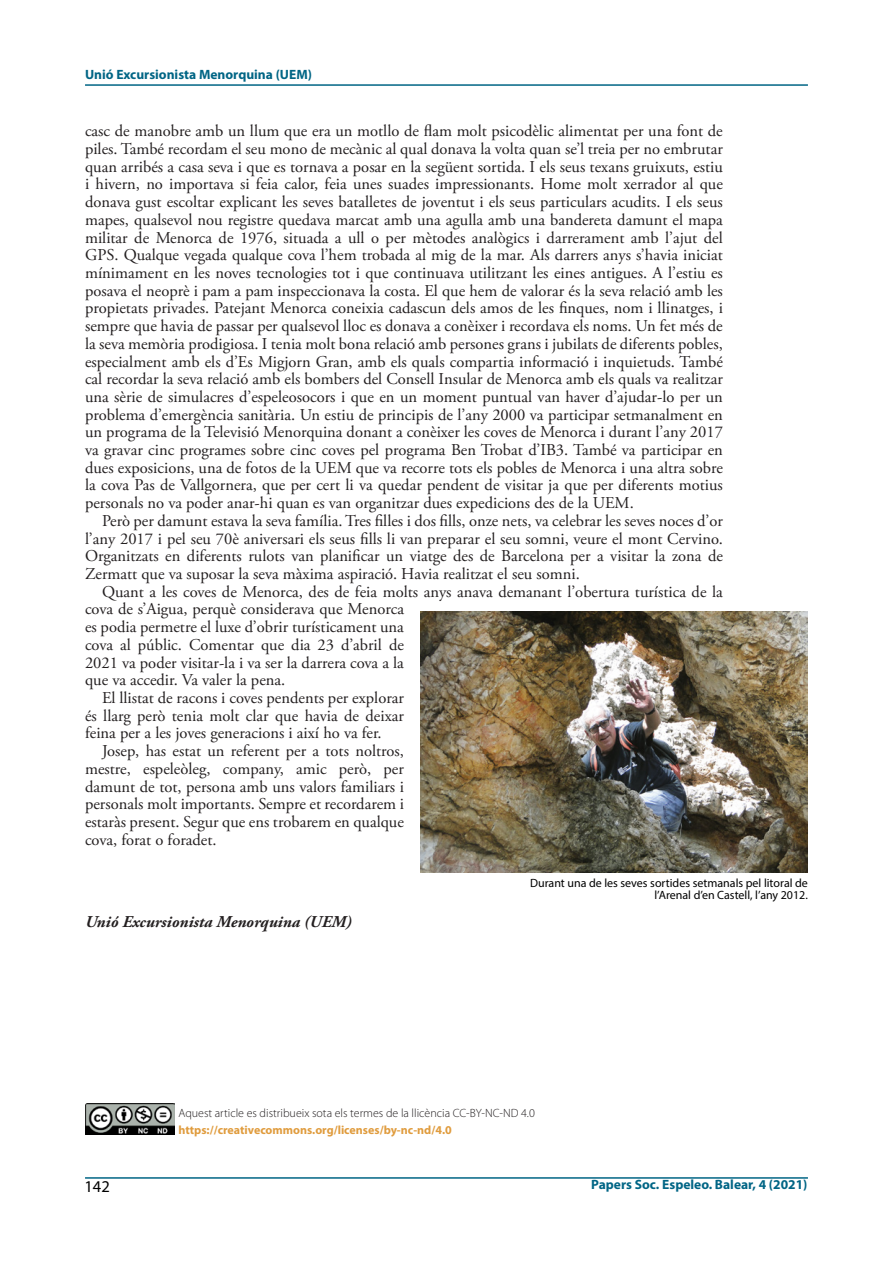
<style>
.page{position:relative;width:893px;height:1263px;background:#fff}
.page>*{position:absolute;margin:0;border:0;box-sizing:border-box;transform-origin:0 0}
.t1{font:16.5px/17.7px "Adobe Garamond Pro";color:#231f20;text-align:justify}
.t2{font:italic 700 16.5px "Adobe Garamond Pro";color:#231f20}
.t3{font:16.5px "Myriad Pro";color:#000}
.t4{font:700 13.5px "Myriad Pro";color:#006585}
.t5{font:12px/12px "Myriad Pro";color:#000;text-align:right}
.t6{font:300 12px "Myriad Pro";color:#231f20}
.t7{font:700 12px "Myriad Pro";color:#e09c3e}
</style>
<div class="page">
<hr style="left:85px;top:1177px;width:723px;height:2px;background:#006585">
<hr style="left:85px;top:84px;width:723px;height:2px;background:#006585">
<img style="left:421px;top:611px;width:387px;height:262px">
<img style="left:85px;top:1103px;width:89px;height:31px">
<p class="t4" style="left:85px;top:66px;width:228px">Unió Excursionista Menorquina (UEM)</p>
<p class="t1" style="left:85px;top:123px;width:639px">casc de manobre amb un llum que era un motllo de flam molt psicodèlic alimentat per una font de piles. També recordam el seu mono de mecànic al qual donava la volta quan se’l treia per no embrutar quan arribés a casa seva i que es tornava a posar en la següent sortida. I els seus texans gruixuts, estiu i hivern, no importava si feia calor, feia unes suades impressionants. Home molt xerrador al que donava gust escoltar explicant les seves batalletes de joventut i els seus particulars acudits. I els seus mapes, qualsevol nou registre quedava marcat amb una agulla amb una bandereta damunt el mapa militar de Menorca de 1976, situada a ull o per mètodes analògics i darrerament amb l’ajut del GPS. Qualque vegada qualque cova l’hem trobada al mig de la mar. Als darrers anys s’havia iniciat mínimament en les noves tecnologies tot i que continuava utilitzant les eines antigues. A l’estiu es posava el neoprè i pam a pam inspeccionava la costa. El que hem de valorar és la seva relació amb les propietats privades. Patejant Menorca coneixia cadascun dels amos de les finques, nom i llinatges, i sempre que havia de passar per qualsevol lloc es donava a conèixer i recordava els noms. Un fet més de la seva memòria prodigiosa. I tenia molt bona relació amb persones grans i jubilats de diferents pobles, especialment amb els d’Es Migjorn Gran, amb els quals compartia informació i inquietuds. També cal recordar la seva relació amb els bombers del Consell Insular de Menorca amb els quals va realitzar una sèrie de simulacres d’espeleosocors i que en un moment puntual van haver d’ajudar-lo per un problema d’emergència sanitària. Un estiu de principis de l’any 2000 va participar setmanalment en un programa de la Televisió Menorquina donant a conèixer les coves de Menorca i durant l’any 2017 va gravar cinc programes sobre cinc coves pel programa Ben Trobat d’IB3. També va participar en dues exposicions, una de fotos de la UEM que va recorre tots els pobles de Menorca i una altra sobre la cova Pas de Vallgornera, que per cert li va quedar pendent de visitar ja que per diferents motius personals no va poder anar-hi quan es van organitzar dues expedicions des de la UEM.</p>
<p class="t1" style="left:85px;top:512px;width:639px;text-indent:17px">Però per damunt estava la seva família. Tres filles i dos fills, onze nets, va celebrar les seves noces d’or l’any 2017 i pel seu 70è aniversari els seus fills li van preparar el seu somni, veure el mont Cervino.<br>Organitzats en diferents rulots van planificar un viatge des de Barcelona per a visitar la zona de Zermatt que va suposar la seva màxima aspiració. Havia realitzat el seu somni.</p>
<p class="t1" style="left:102px;top:583px;width:622px">Quant a les coves de Menorca, des de feia molts anys anava demanant l’obertura turística de la</p>
<p class="t1" style="left:85px;top:601px;width:320px">cova de s’Aigua, perquè considerava que Menorca</p>
<p class="t1" style="left:85px;top:619px;width:320px">es podia permetre el luxe d’obrir turísticament una</p>
<p class="t1" style="left:85px;top:636px;width:320px">cova al públic. Comentar que dia 23 d’abril de</p>
<p class="t1" style="left:85px;top:654px;width:320px">2021 va poder visitar-la i va ser la darrera cova a la</p>
<p class="t1" style="left:85px;top:672px;width:202px">que va accedir. Va valer la pena.</p>
<p class="t1" style="left:102px;top:689px;width:303px">El llistat de racons i coves pendents per explorar</p>
<p class="t1" style="left:85px;top:707px;width:320px">és llarg però tenia molt clar que havia de deixar</p>
<p class="t1" style="left:85px;top:725px;width:298px">feina per a les joves generacions i així ho va fer.</p>
<p class="t1" style="left:102px;top:742px;width:303px">Josep, has estat un referent per a tots noltros,</p>
<p class="t1" style="left:85px;top:760px;width:320px">mestre, espeleòleg, company, amic però, per</p>
<p class="t1" style="left:85px;top:778px;width:320px">damunt de tot, persona amb uns valors familiars i</p>
<p class="t1" style="left:85px;top:796px;width:320px">personals molt importants. Sempre et recordarem i</p>
<p class="t1" style="left:85px;top:813px;width:320px">estaràs present. Segur que ens trobarem en qualque</p>
<p class="t1" style="left:85px;top:831px;width:133px">cova, forat o foradet.</p>
<p class="t2" style="left:85px;top:912px;width:268px">Unió Excursionista Menorquina (UEM)</p>
<p class="t5" style="left:530px;top:877px;width:279px">Durant una de les seves sortides setmanals pel litoral de l’Arenal d’en Castell, l’any 2012.</p>
<p class="t6" style="left:178px;top:1106px;width:358px">Aquest article es distribueix sota els termes de la llicència CC-BY-NC-ND 4.0</p>
<p class="t7" style="left:178px;top:1122px;width:275px">https://creativecommons.org/licenses/by-nc-nd/4.0</p>
<p class="t3" style="left:84px;top:1176px;width:27px">142</p>
<p class="t4" style="left:591px;top:1176px;width:218px">Papers Soc. Espeleo. Balear, 4 (2021)</p>
</div>
